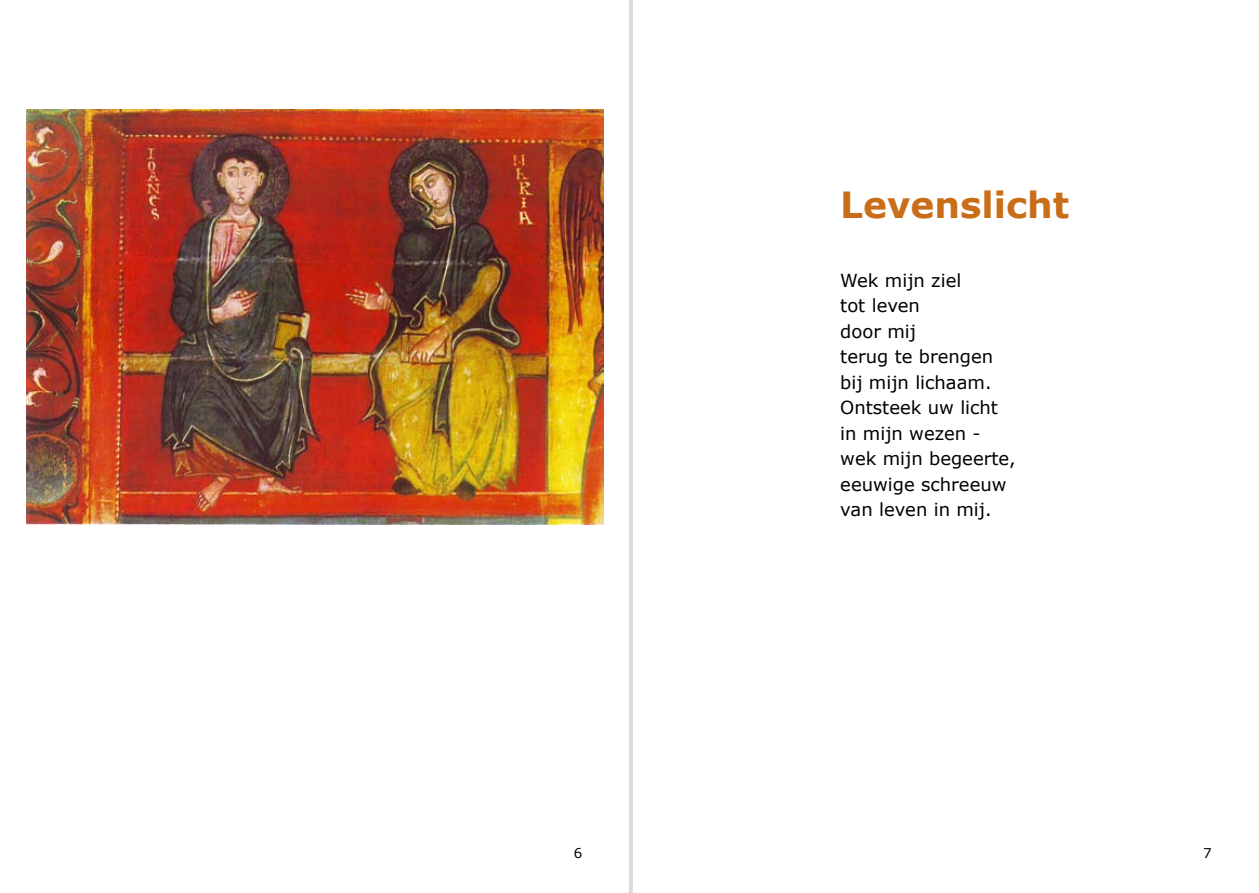
<style>
.page{position:relative;width:1259px;height:893px;background:#fff}
.page>*{position:absolute;margin:0;border:0;box-sizing:border-box;transform-origin:0 0}
.t1{font:700 36px "Verdana";color:#c96d18}
.t2{font:18px/25.5px "Verdana";color:#000}
.t3{font:13.5px "Verdana";color:#000}
</style>
<div class="page">
<img style="left:26px;top:110px;width:577px;height:415px">
<hr style="left:631px;top:0;width:1px;height:893px;background:#babcb7">
<hr style="left:629px;top:0;width:1px;height:893px;background:#babcb7">
<h1 class="t1" style="left:840px;top:182px;width:230px">Levenslicht</h1>
<p class="t2" style="left:840px;top:267px;width:177px">Wek mijn ziel<br>tot leven<br>door mij<br>terug te brengen bij mijn lichaam.<br>Ontsteek uw licht in mijn wezen - wek mijn begeerte, eeuwige schreeuw van leven in mij.</p>
<p class="t3" style="left:574px;top:844px;width:10px">6</p>
<p class="t3" style="left:1203px;top:844px;width:10px">7</p>
</div>
